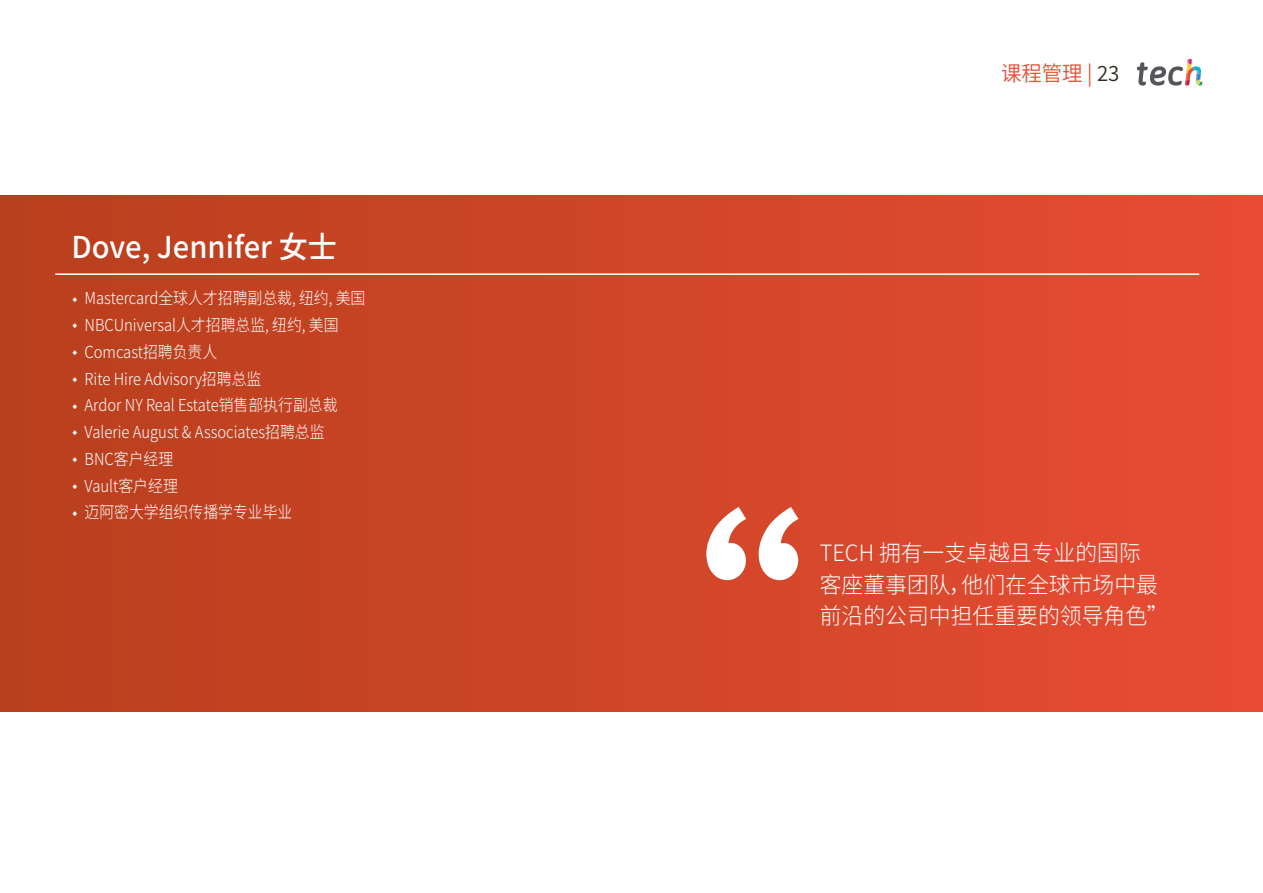
<style>
.page{position:relative;width:1263px;height:893px;background:#fff}
.page>*{position:absolute;margin:0;border:0;box-sizing:border-box;transform-origin:0 0}
.t1{font:500 30px "Source Han Sans CN";color:#fff}
.t2{font:300 22.5px/31.5px "Source Han Sans CN";color:#fff}
.t3{font:21px "Source Han Sans CN";color:#e94d35}
.t4{font:300 16.5px/26.7px "Source Han Sans CN";color:#fff;scale:.9 1}
.s1{color:#312e20}
</style>
<div class="page">
<div style="left:0;top:196px;width:1263px;height:516px;background:linear-gradient(to right,#b83f1d,#e84c33)"></div>
<svg style="left:706px;top:507px;width:92px;height:73px"></svg>
<hr style="left:55px;top:273px;width:1144px;height:2px;background:#fff">
<svg style="left:1137px;top:59px;width:65px;height:27px"></svg>
<svg style="left:73px;top:297px;width:4px;height:5px"></svg>
<svg style="left:73px;top:324px;width:4px;height:5px"></svg>
<svg style="left:73px;top:350px;width:4px;height:5px"></svg>
<svg style="left:73px;top:377px;width:4px;height:5px"></svg>
<svg style="left:73px;top:404px;width:4px;height:5px"></svg>
<svg style="left:73px;top:431px;width:4px;height:5px"></svg>
<svg style="left:73px;top:457px;width:4px;height:5px"></svg>
<svg style="left:73px;top:484px;width:4px;height:5px"></svg>
<svg style="left:73px;top:511px;width:4px;height:5px"></svg>
<h1 class="t1" style="left:71px;top:230px;width:267px">Dove, Jennifer 女士</h1>
<p class="t4" style="left:85px;top:285px;width:314px">Mastercard全球人才招聘副总裁, 纽约, 美国<br>NBCUniversal人才招聘总监, 纽约, 美国<br>Comcast招聘负责人<br>Rite Hire Advisory招聘总监<br>Ardor NY Real Estate销售部执行副总裁<br>Valerie August &amp; Associates招聘总监<br>BNC客户经理<br>Vault客户经理<br>迈阿密大学组织传播学专业毕业</p>
<p class="t3" style="left:1001px;top:61px;width:120px">课程管理 | <span class="s1">23</span></p>
<h2 class="t2" style="left:820px;top:538px;width:350px">TECH 拥有一支卓越且专业的国际<br>客座董事团队，他们在全球市场中最前沿的公司中担任重要的领导角色”</h2>
</div>
